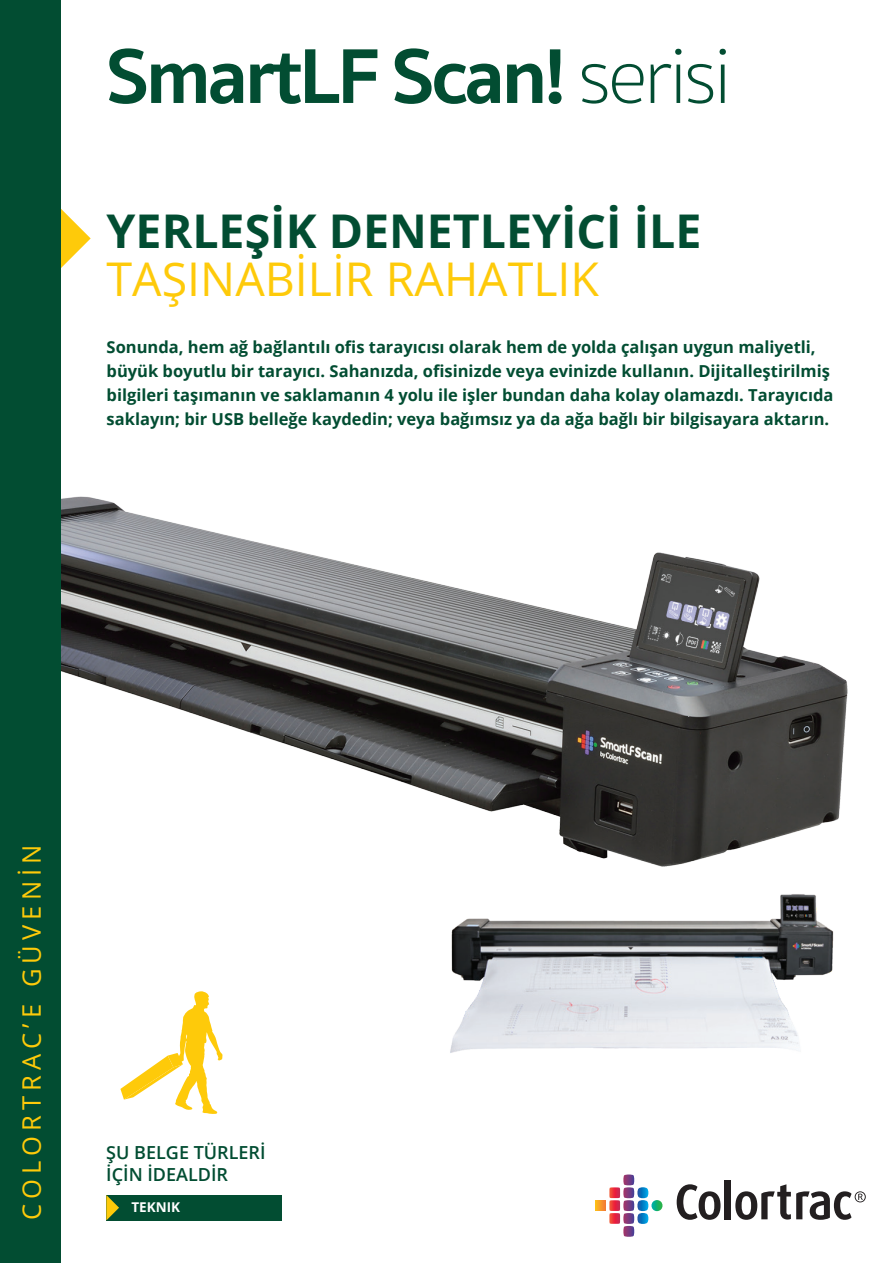
<style>
.page{position:relative;width:893px;height:1263px;background:#fff}
.page>*{position:absolute;margin:0;border:0;box-sizing:border-box;transform-origin:0 0}
.t1{font:700 79.5px "Sukhumvit Set";letter-spacing:-.04em;color:#024d32}
.t2{font:700 46.5px/48px "Open Sans";color:#024d32}
.t3{font:25.5px "Open Sans";letter-spacing:.2em;color:#feca0a}
.t4{font:600 18px/21.8px "Open Sans";color:#024d32}
.subheading{font:700 16.5px/24px "Open Sans";color:#024d32}
.ideal_text{font:700 13.5px "Open Sans";color:#fff}
.s1{font-weight:100}
.s2{font-weight:400;color:#feca0a}
</style>
<div class="page">
<img style="left:450px;top:894px;width:384px;height:159px">
<img style="left:61px;top:496px;width:787px;height:371px">
<svg style="left:120px;top:991px;width:102px;height:123px"></svg>
<svg style="left:61px;top:209px;width:30px;height:59px"></svg>
<div style="left:0;top:0;width:61px;height:1263px;background:#024d32"></div>
<div style="left:106px;top:1195px;width:176px;height:25px;background:#024d32"></div>
<svg style="left:106px;top:1195px;width:13px;height:25px"></svg>
<svg style="left:595px;top:1174px;width:68px;height:63px"></svg>
<svg style="left:677px;top:1184px;width:43px;height:36px"></svg>
<div style="left:725px;top:1180px;width:6px;height:39px;background:#231f20"></div>
<svg style="left:735px;top:1184px;width:131px;height:36px"></svg>
<p class="t1" style="left:106px;top:15px;width:626px">SmartLF Scan! <span class="s1">serisi</span></p>
<p class="t2" style="left:107px;top:206px;width:596px">YERLEŞIK DENETLEYICI ILE<br><span class="s2">TAŞINABILIR RAHATLIK</span></p>
<p class="subheading" style="left:107px;top:334px;width:728px">Sonunda, hem ağ bağlantılı ofis tarayıcısı olarak hem de yolda çalışan uygun maliyetli, büyük boyutlu bir tarayıcı. Sahanızda, ofisinizde veya evinizde kullanın. Dijitalleştirilmiş bilgileri taşımanın ve saklamanın 4 yolu ile işler bundan daha kolay olamazdı. Tarayıcıda saklayın; bir USB belleğe kaydedin; veya bağımsız ya da ağa bağlı bir bilgisayara aktarın.</p>
<p class="t3" style="left:14px;top:1220px;width:377px;rotate:-90deg">COLORTRAC’E GÜVENİ N</p>
<p class="t4" style="left:106px;top:1141px;width:161px">ŞU BELGE TÜRLERI<br>IÇIN IDEALDIR</p>
<p class="ideal_text" style="left:131px;top:1198px;width:50px">TEKNIK</p>
</div>
